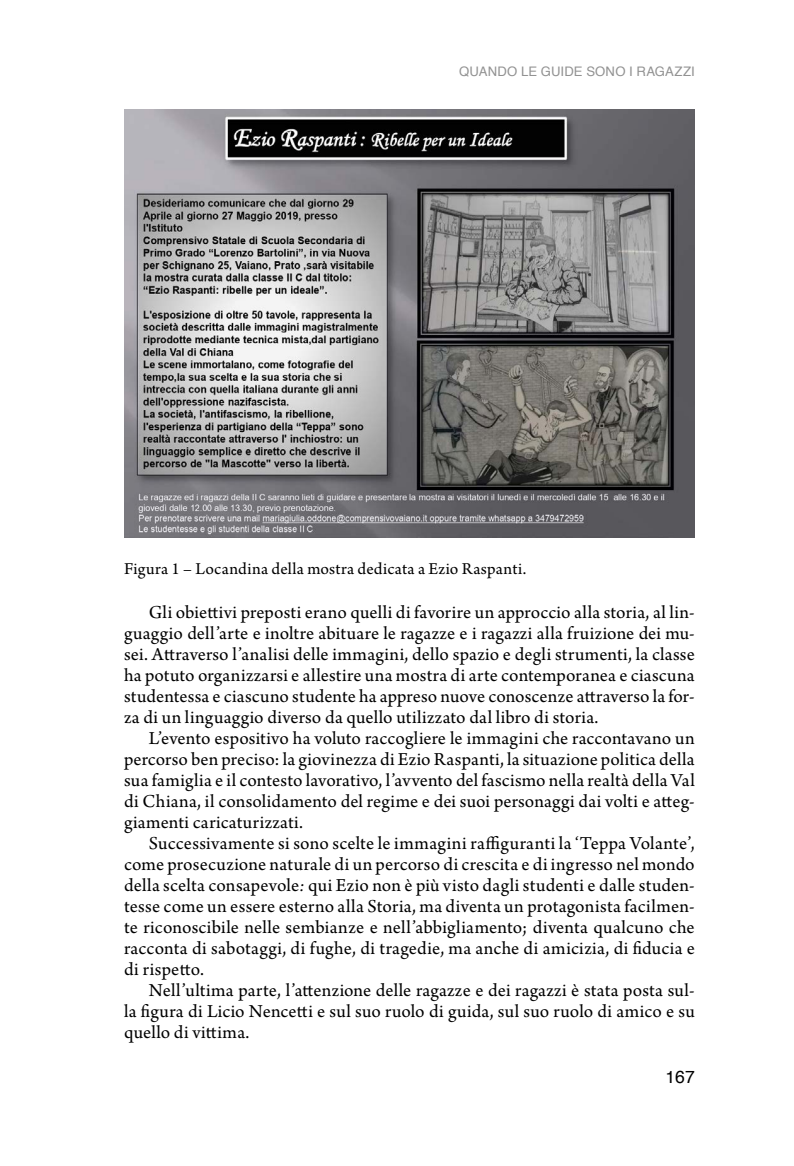
<style>
.page{position:relative;width:794px;height:1166px;background:#fff}
.page>*{position:absolute;margin:0;border:0;box-sizing:border-box;transform-origin:0 0}
.t1{font:19.25px/21px "Arno Pro";letter-spacing:.015em;color:#000;text-align:justify}
.t2{font:17.5px "Arno Pro";letter-spacing:.015em;color:#000}
.t3{font:17.5px "Helvetica";color:#000}
.t4{font:13.12px "Helvetica";letter-spacing:.01em;color:#929292}
.s1{font-style:italic}
</style>
<div class="page">
<img style="left:124px;top:110px;width:570px;height:428px">
<p class="t4" style="left:459px;top:61px;width:21px">QUAND</p>
<p class="t4" style="left:507px;top:61px;width:189px">O LE GUIDE SONO I RAGAZZI</p>
<p class="t2" style="left:124px;top:559px;width:404px">Figura 1 – Locandina della mostra dedicata a Ezio Raspanti.</p>
<p class="t1" style="left:124px;top:603px;width:572px;text-indent:25px">Gli obiettivi preposti erano quelli di favorire un approccio alla storia, al lin&shy;guaggio dell’arte e inoltre abituare le ragazze e i ragazzi alla fruizione dei mu&shy;sei. Attraverso l’analisi delle immagini, dello spazio e degli strumenti, la classe ha potuto organizzarsi e allestire una mostra di arte contemporanea e ciascuna studentessa e ciascuno studente ha appreso nuove conoscenze attraverso la for&shy;za di un linguaggio diverso da quello utilizzato dal libro di storia.</p>
<p class="t1" style="left:124px;top:729px;width:572px;text-indent:25px">L’evento espositivo ha voluto raccogliere le immagini che raccontavano un percorso ben preciso: la giovinezza di Ezio Raspanti, la situazione politica della sua famiglia e il contesto lavorativo, l’avvento del fascismo nella realtà della Val di Chiana, il consolidamento del regime e dei suoi personaggi dai volti e atteg&shy;giamenti caricaturizzati.</p>
<p class="t1" style="left:124px;top:834px;width:572px;text-indent:25px">Successivamente si sono scelte le immagini raffiguranti la ‘Teppa Volante’, come prosecuzione naturale di un percorso di crescita e di ingresso nel mondo della scelta consapevole<span class="s1">:</span> qui Ezio non è più visto dagli studenti e dalle studen&shy;tesse come un essere esterno alla Storia, ma diventa un protagonista facilmen&shy;te riconoscibile nelle sembianze e nell’abbigliamento; diventa qualcuno che racconta di sabotaggi, di fughe, di tragedie, ma anche di amicizia, di fiducia e di rispetto.</p>
<p class="t1" style="left:124px;top:981px;width:572px;text-indent:25px">Nell’ultima parte, l’attenzione delle ragazze e dei ragazzi è stata posta sul&shy;la figura di Licio Nencetti e sul suo ruolo di guida, sul suo ruolo di amico e su quello di vittima.</p>
<p class="t3" style="left:665px;top:1063px;width:31px">167</p>
</div>
